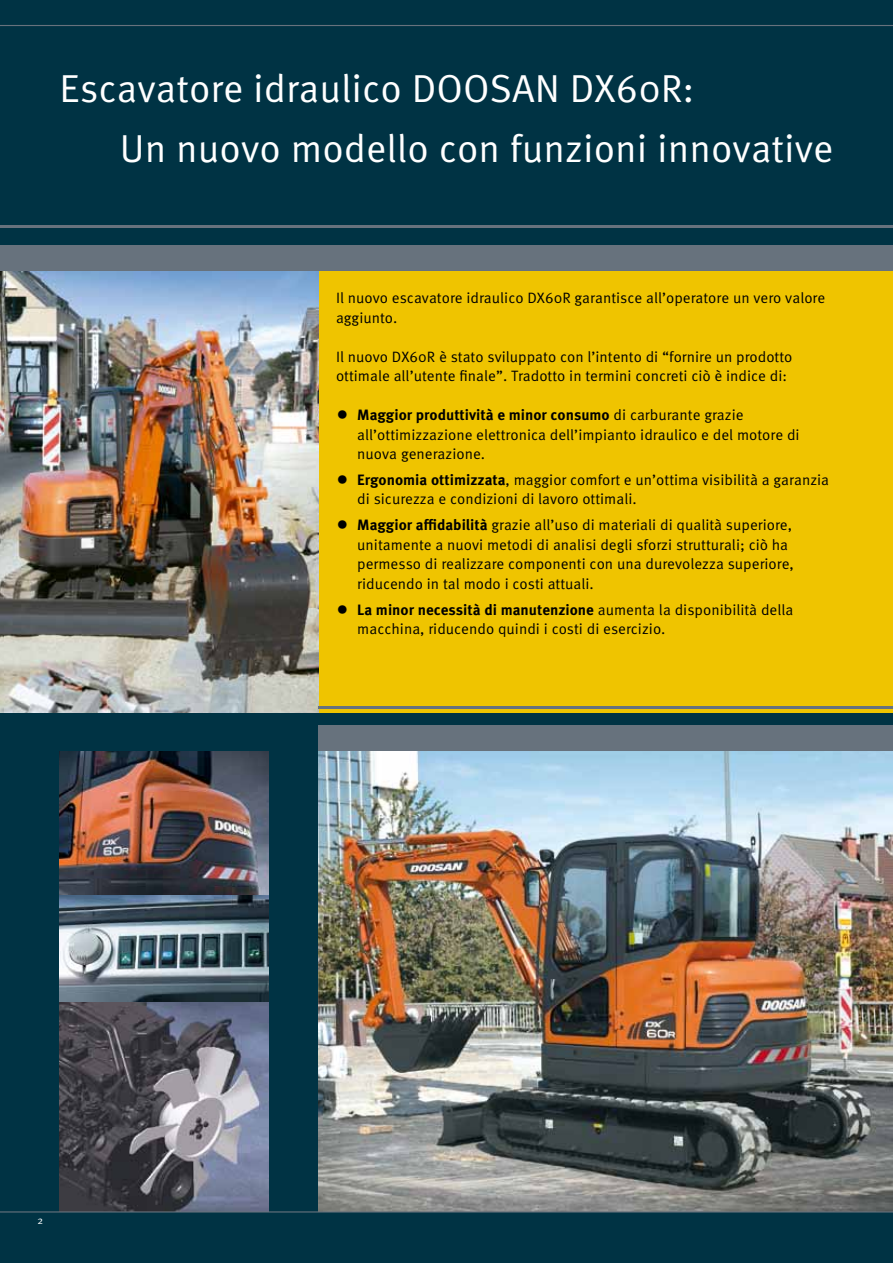
<style>
.page{position:relative;width:893px;height:1263px;background:#034}
.page>*{position:absolute;margin:0;border:0;box-sizing:border-box;transform-origin:0 0}
.t1{font:39px/60px "Meta Pro";color:#fff}
.t2{font:15px/19.5px "Meta Pro";color:#000}
.t3{font:10.5px "Meta Plus Normal";color:#fff}
.s1{font-size:24px}
.s2{font-weight:700}
</style>
<div class="page">
<div style="left:319px;top:245px;width:574px;height:468px;background:#efc400"></div>
<img style="left:60px;top:751px;width:208px;height:145px">
<img style="left:60px;top:896px;width:208px;height:107px">
<img style="left:60px;top:1003px;width:208px;height:208px">
<img style="left:0;top:271px;width:319px;height:441px">
<div style="left:0;top:245px;width:893px;height:26px;background:#67727d"></div>
<hr style="left:0;top:225px;width:893px;height:3px;background:#67727d">
<hr style="left:0;top:25px;width:893px;height:1px;background:#67727d">
<div style="left:319px;top:725px;width:574px;height:26px;background:#67727d"></div>
<hr style="left:319px;top:706px;width:574px;height:2px;background:#67727d">
<img style="left:319px;top:751px;width:574px;height:460px">
<hr style="left:0;top:1211px;width:893px;height:1px;background:#67727d">
<h1 class="t1" style="left:120px;top:59px;width:715px;text-indent:-60px">Escavatore idraulico Doosan DX60R:<br>Un nuovo modello con funzioni innovative</h1>
<p class="t2" style="left:336px;top:288px;width:491px">Il nuovo escavatore idraulico DX60R garantisce all’operatore un vero valore aggiunto.</p>
<p class="t2" style="left:336px;top:347px;width:458px">Il nuovo DX60R è stato sviluppato con l’intento di “fornire un prodotto ottimale all’utente finale”. Tradotto in termini concreti ciò è indice di:</p>
<p class="t2" style="left:357px;top:405px;width:444px;text-indent:-21px"><span class="s1">•</span> <span class="s2">Maggior produttività e minor consumo</span> di carburante grazie all’ottimizzazione elettronica dell’impianto idraulico e del motore di nuova generazione.</p>
<p class="t2" style="left:357px;top:470px;width:473px;text-indent:-21px"><span class="s1">•</span> <span class="s2">Ergonomia ottimizzata</span>, maggior comfort e un’ottima visibilità a garanzia di sicurezza e condizioni di lavoro ottimali.</p>
<p class="t2" style="left:357px;top:515px;width:438px;text-indent:-21px"><span class="s1">•</span> <span class="s2">Maggior affidabilità</span> grazie all’uso di materiali di qualità superiore, unitamente a nuovi metodi di analisi degli sforzi strutturali; ciò ha permesso di realizzare componenti con una durevolezza superiore, riducendo in tal modo i costi attuali.</p>
<p class="t2" style="left:357px;top:600px;width:438px;text-indent:-21px"><span class="s1">•</span> <span class="s2">La minor necessità di manutenzione</span> aumenta la disponibilità della macchina, riducendo quindi i costi di esercizio.</p>
<p class="t3" style="left:37px;top:1215px;width:7px">2</p>
</div>
